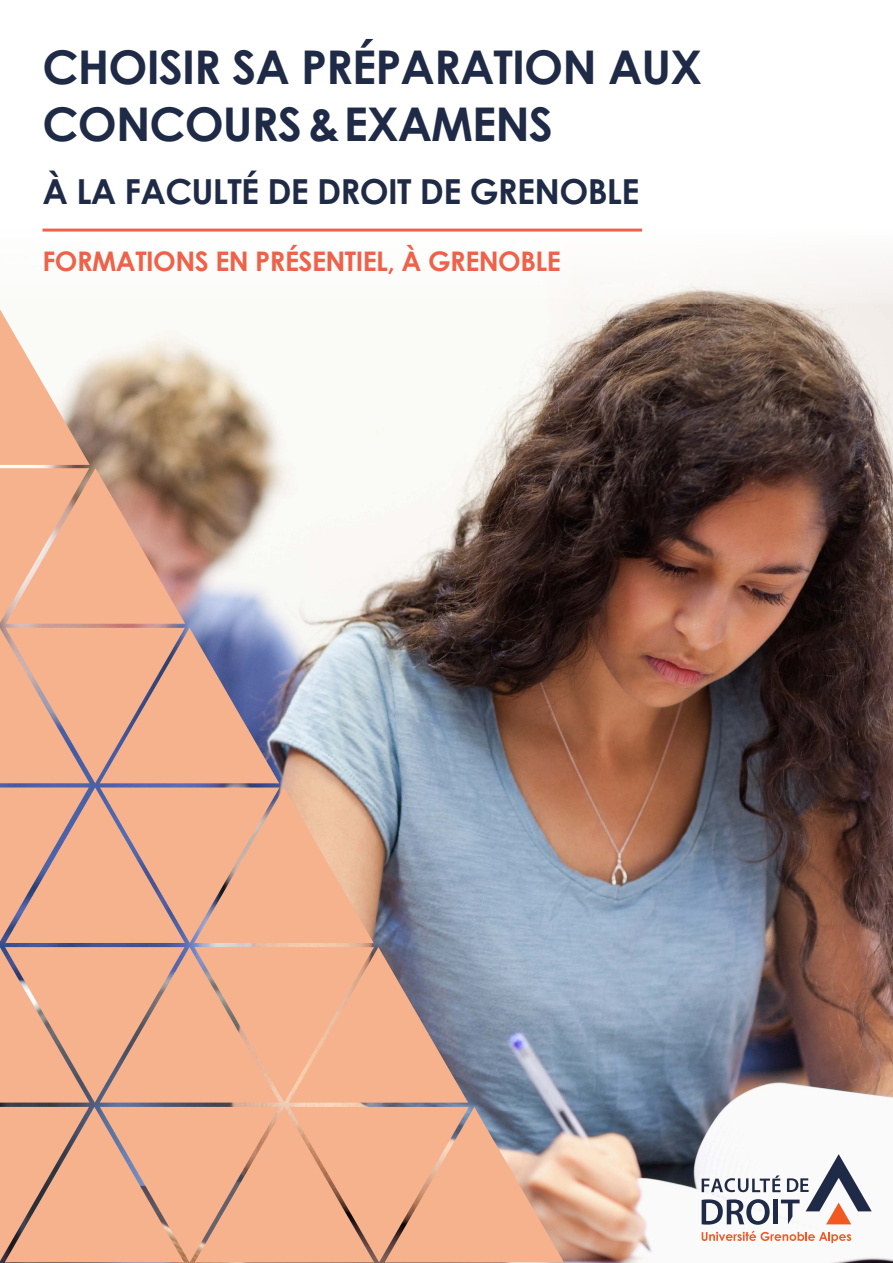
<style>
.page{position:relative;width:893px;height:1263px;background:#fff}
.page>*{position:absolute;margin:0;border:0;box-sizing:border-box;transform-origin:0 0}
.t1{font:700 46.5px/57px "Century Gothic";letter-spacing:-.02em;color:#1f2b46}
.t2{font:700 34.5px "Century Gothic";letter-spacing:-.02em;color:#1f2b46}
.t3{font:700 27px "Century Gothic";letter-spacing:-.02em;color:#ef6149}
</style>
<div class="page">
<img style="left:0;top:304px;width:893px;height:959px">
<img style="left:0;top:309px;width:564px;height:953px">
<svg style="left:702px;top:1231px;width:149px;height:12px"></svg>
<svg style="left:702px;top:1154px;width:170px;height:71px"></svg>
<hr style="left:43px;top:229px;width:599px;height:3px;background:#ef6149">
<p class="t1" style="left:43px;top:36px;width:661px">CHOISIR SA PRÉPARATION AUX<br>CONCOURS &amp; EXAMENS</p>
<p class="t2" style="left:43px;top:165px;width:598px">À LA FACULTÉ DE DROIT DE GRENOBLE</p>
<p class="t3" style="left:43px;top:241px;width:520px">FORMATIONS EN PRÉSENTIEL, À GRENOBLE</p>
</div>
